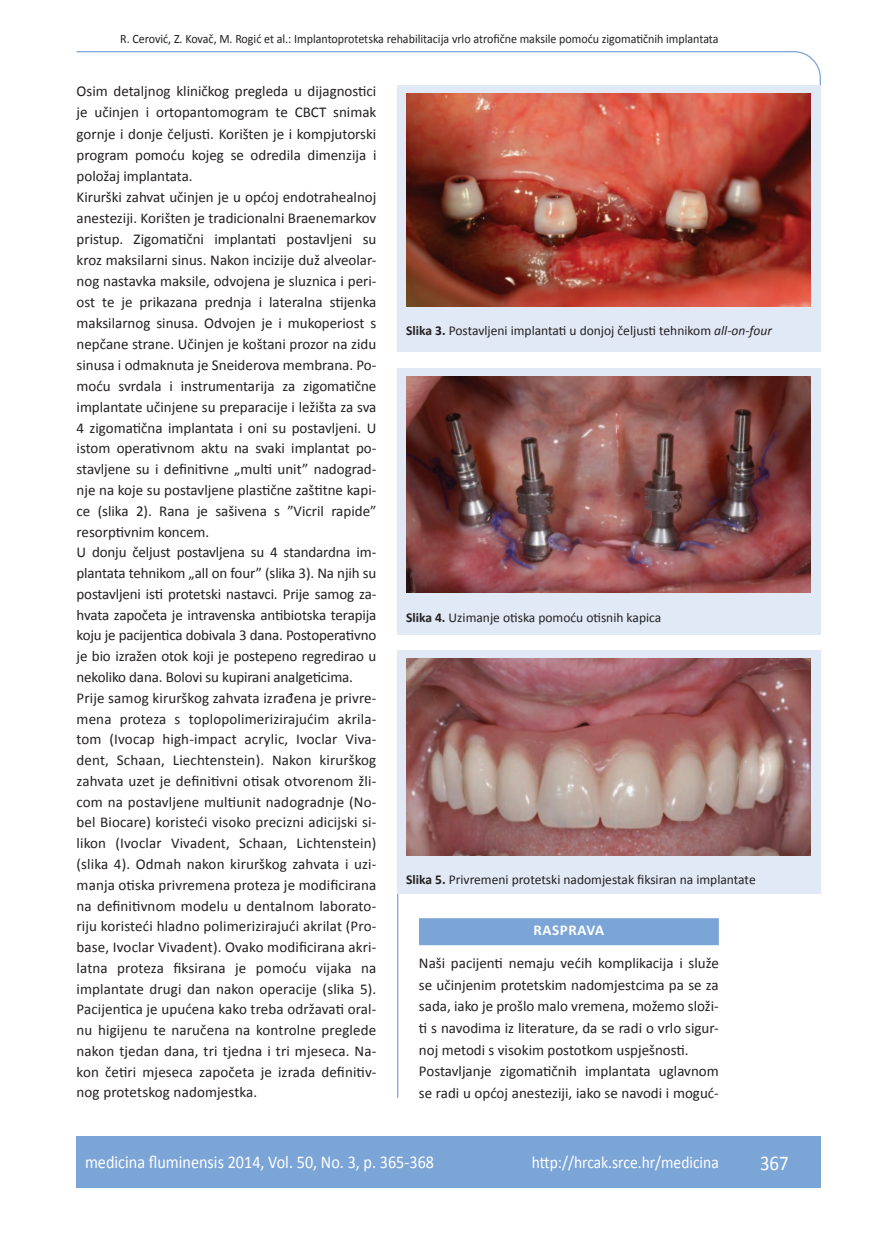
<style>
.page{position:relative;width:872px;height:1234px;background:#fff}
.page>*{position:absolute;margin:0;border:0;box-sizing:border-box;transform-origin:0 0}
.t1{font:21px "Calibri";color:#fff;scale:.9 1}
.t2{font:18px "Calibri";color:#fff;scale:.9 1}
.t3{font:17.25px "Calibri";color:#fff;scale:.9 1}
.t4{font:15px/20.9px "Calibri";color:#231f20}
.t5{font:700 15px "Calibri";letter-spacing:.04em;color:#fff}
.t6{font:13.5px "Calibri";color:#231f20}
.t7{font:12.75px "Calibri";color:#231f20;scale:.94 1}
.s1{font-weight:700}
.s2{font-style:italic}
</style>
<div class="page">
<svg style="left:76px;top:51px;width:745px;height:275px"></svg>
<hr style="left:397px;top:893px;width:1px;height:204px;background:#7ca5d7">
<div style="left:77px;top:1135px;width:744px;height:51px;background:#7ca5d7"></div>
<div style="left:398px;top:85px;width:423px;height:266px;background:#e1e9f6"></div>
<img style="left:406px;top:94px;width:404px;height:212px">
<div style="left:397px;top:368px;width:423px;height:266px;background:#e1e9f6"></div>
<img style="left:406px;top:376px;width:404px;height:216px">
<div style="left:398px;top:650px;width:423px;height:243px;background:#e1e9f6"></div>
<img style="left:406px;top:658px;width:404px;height:197px">
<div style="left:419px;top:917px;width:300px;height:27px;background:#7ca5d7"></div>
<p class="t7" style="left:120px;top:30px;width:638px">R. Cerović, Z. Kovač, M. Rogić et al.: Implantoprotetska rehabilitacija vrlo atrofične maksile pomoću zigomatičnih implantata</p>
<p class="t4" style="left:77px;top:80px;width:301px">Osim detaljnog kliničkog pregleda u dijagnostici je učinjen i ortopantomogram te CBCT snimak gornje i donje čeljusti. Korišten je i kompjutorski program pomoću kojeg se odredila dimenzija i položaj implantata.<br>Kirurški zahvat učinjen je u općoj endotrahealnoj anesteziji. Korišten je tradicionalni Braenemarkov pristup. Zigomatični implantati postavljeni su kroz maksilarni sinus. Nakon incizije duž alveolar&shy;nog nastavka maksile, odvojena je sluznica i peri&shy;ost te je prikazana prednja i lateralna stijenka maksilarnog sinusa. Odvojen je i mukoperiost s nepčane strane. Učinjen je koštani prozor na zidu sinusa i odmaknuta je Sneiderova membrana. Po&shy;moću svrdala i instrumentarija za zigomatične implantate učinjene su preparacije i ležišta za sva 4 zigomatična implantata i oni su postavljeni. U istom operativnom aktu na svaki implantat po&shy;stavljene su i definitivne „multi unit” nadograd&shy;nje na koje su postavljene plastične zaštitne kapi&shy;ce (slika 2). Rana je sašivena s ”Vicril rapide” resorptivnim koncem.<br>U donju čeljust postavljena su 4 standardna im&shy;plantata tehnikom „all on four” (slika 3). Na njih su postavljeni isti protetski nastavci. Prije samog za&shy;hvata započeta je intravenska antibiotska terapija koju je pacijentica dobivala 3 dana. Postoperativno je bio izražen otok koji je postepeno regredirao u nekoliko dana. Bolovi su kupirani analgeticima.<br>Prije samog kirurškog zahvata izrađena je privre&shy;mena proteza s toplopolimerizirajućim akrila&shy;tom (Ivocap high-impact acrylic, Ivoclar Viva&shy;dent, Schaan, Liechtenstein). Nakon kirurškog zahvata uzet je definitivni otisak otvorenom žli&shy;com na postavljene multiunit nadogradnje (No&shy;bel Biocare) koristeći visoko precizni adicijski si&shy;likon (Ivoclar Vivadent, Schaan, Lichtenstein) (slika 4). Odmah nakon kirurškog zahvata i uzi&shy;manja otiska privremena proteza je modificirana na definitivnom modelu u dentalnom laborato&shy;riju koristeći hladno polimerizirajući akrilat (Pro&shy;base, Ivoclar Vivadent). Ovako modificirana akri&shy;latna proteza fiksirana je pomoću vijaka na implantate drugi dan nakon operacije (slika 5).<br>Pacijentica je upućena kako treba održavati oral&shy;nu higijenu te naručena na kontrolne preglede nakon tjedan dana, tri tjedna i tri mjeseca. Na&shy;kon četiri mjeseca započeta je izrada definitiv&shy;nog protetskog nadomjestka.</p>
<p class="t6" style="left:406px;top:322px;width:367px"><span class="s1">Slika 3.</span> Postavljeni implantati u donjoj čeljusti tehnikom <span class="s2">all-on-four</span></p>
<p class="t6" style="left:406px;top:608px;width:257px"><span class="s1">Slika 4.</span> Uzimanje otiska pomoću otisnih kapica</p>
<p class="t6" style="left:406px;top:870px;width:351px"><span class="s1">Slika 5.</span> Privremeni protetski nadomjestak fiksiran na implantate</p>
<p class="t5" style="left:533px;top:920px;width:72px">RASPRAVA</p>
<p class="t4" style="left:419px;top:951px;width:301px;line-height:21.6px">Naši pacijenti nemaju većih komplikacija i služe se učinjenim protetskim nadomjestcima pa se za sada, iako je prošlo malo vremena, možemo složi&shy;ti s navodima iz literature, da se radi o vrlo sigur&shy;noj metodi s visokim postotkom uspješnosti.<br>Postavljanje zigomatičnih implantata uglavnom se radi u općoj anesteziji, iako se navodi i moguć-</p>
<p class="t2" style="left:85px;top:1150px;width:389px">medicina fluminensis 2014, Vol. 50, No. 3, p. 365-368</p>
<p class="t3" style="left:532px;top:1151px;width:209px">http://hrcak.srce.hr/medicina</p>
<h1 class="t1" style="left:760px;top:1149px;width:33px">367</h1>
</div>
